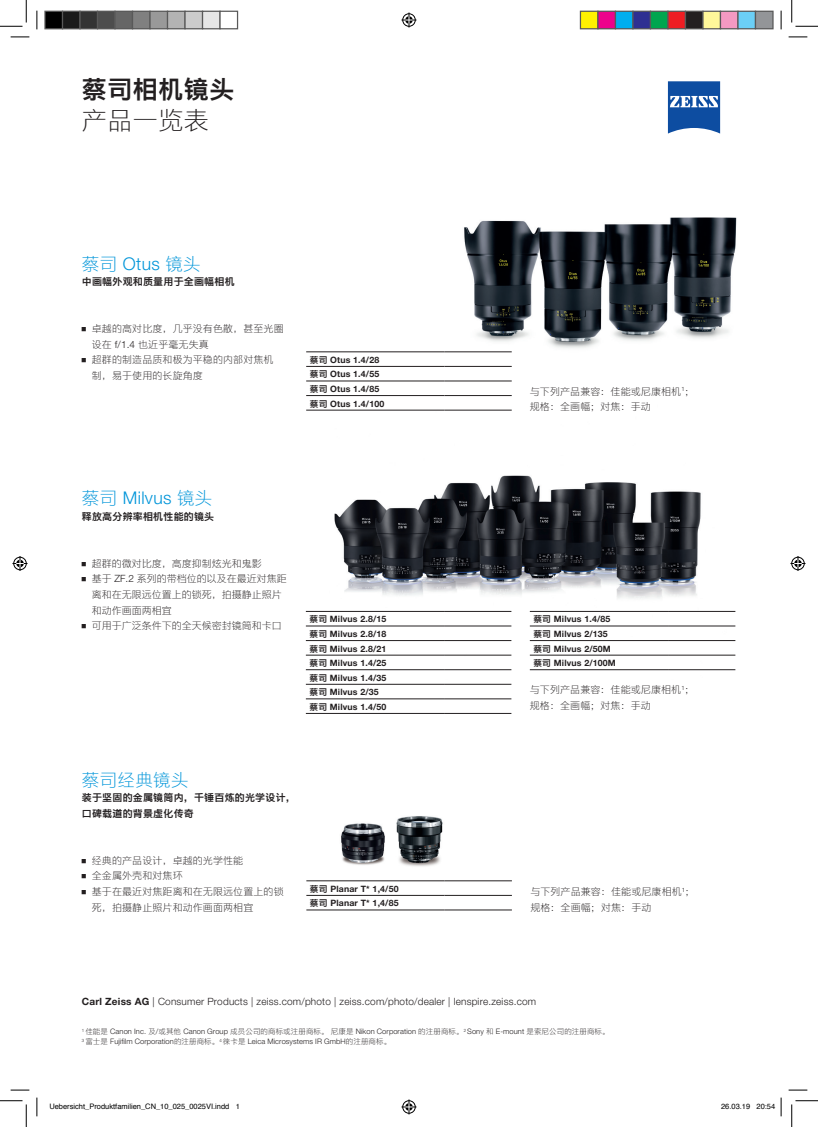
<style>
.page{position:relative;width:818px;height:1127px;background:#fff}
.page>*{position:absolute;margin:0;border:0;box-sizing:border-box;transform-origin:0 0}
.t1{font:25px "M Ying Hei PRC W7";letter-spacing:.02em;color:#231f20}
.t2{font:25px "M Ying Hei PRC W3";letter-spacing:.02em;color:#231f20}
.t3{font:17.5px "M Ying Hei PRC W3";letter-spacing:.02em;color:#0095d9}
.t4{font:10px/15.6px "M Ying Hei PRC W3";letter-spacing:.01em;color:#231f20}
.t5{font:10px/15.6px "M Ying Hei PRC W7";letter-spacing:.02em;color:#231f20}
.t6{font:8.75px/14.5px "M Ying Hei PRC W7";letter-spacing:.02em;color:#231f20}
.t7{font:7.5px/10px "M Ying Hei PRC W3";letter-spacing:.01em;color:#231f20}
.t8{font:7.5px "Helvetica";color:#000}
.s1{font-family:"ZEISS Frutiger Next W1 G";font-weight:300}
.s2{font-family:"M Ying Hei PRC W7"}
</style>
<div class="page">
<img style="left:305px;top:396px;width:428px;height:275px">
<img style="left:456px;top:217px;width:281px;height:149px">
<img style="left:341px;top:823px;width:44px;height:42px">
<img style="left:396px;top:816px;width:47px;height:51px">
<hr style="left:306px;top:351px;width:138px;height:1px;background:#231f20">
<hr style="left:444px;top:351px;width:68px;height:1px;background:#231f20">
<hr style="left:306px;top:366px;width:138px;height:1px;background:#231f20">
<hr style="left:444px;top:366px;width:68px;height:1px;background:#231f20">
<hr style="left:306px;top:380px;width:138px;height:1px;background:#231f20">
<hr style="left:444px;top:380px;width:68px;height:1px;background:#231f20">
<hr style="left:306px;top:395px;width:138px;height:1px;background:#231f20">
<hr style="left:444px;top:395px;width:68px;height:1px;background:#231f20">
<hr style="left:306px;top:410px;width:138px;height:1px;background:#231f20">
<hr style="left:444px;top:410px;width:68px;height:1px;background:#231f20">
<svg style="left:668px;top:81px;width:52px;height:52px;background:#3a6eb2"></svg>
<hr style="left:306px;top:611px;width:138px;height:1px;background:#231f20">
<hr style="left:444px;top:611px;width:67px;height:1px;background:#231f20">
<hr style="left:306px;top:625px;width:138px;height:1px;background:#231f20">
<hr style="left:444px;top:625px;width:67px;height:1px;background:#231f20">
<hr style="left:306px;top:640px;width:138px;height:1px;background:#231f20">
<hr style="left:444px;top:640px;width:67px;height:1px;background:#231f20">
<hr style="left:306px;top:654px;width:138px;height:1px;background:#231f20">
<hr style="left:444px;top:654px;width:67px;height:1px;background:#231f20">
<hr style="left:306px;top:669px;width:138px;height:1px;background:#231f20">
<hr style="left:444px;top:669px;width:67px;height:1px;background:#231f20">
<hr style="left:306px;top:684px;width:138px;height:1px;background:#231f20">
<hr style="left:444px;top:684px;width:67px;height:1px;background:#231f20">
<hr style="left:306px;top:698px;width:138px;height:1px;background:#231f20">
<hr style="left:444px;top:698px;width:67px;height:1px;background:#231f20">
<hr style="left:306px;top:713px;width:138px;height:1px;background:#231f20">
<hr style="left:444px;top:713px;width:67px;height:1px;background:#231f20">
<hr style="left:530px;top:611px;width:138px;height:1px;background:#231f20">
<hr style="left:668px;top:611px;width:67px;height:1px;background:#231f20">
<hr style="left:530px;top:625px;width:138px;height:1px;background:#231f20">
<hr style="left:668px;top:625px;width:67px;height:1px;background:#231f20">
<hr style="left:530px;top:640px;width:138px;height:1px;background:#231f20">
<hr style="left:668px;top:640px;width:67px;height:1px;background:#231f20">
<hr style="left:530px;top:654px;width:138px;height:1px;background:#231f20">
<hr style="left:668px;top:654px;width:67px;height:1px;background:#231f20">
<hr style="left:530px;top:669px;width:138px;height:1px;background:#231f20">
<hr style="left:668px;top:669px;width:67px;height:1px;background:#231f20">
<hr style="left:306px;top:880px;width:139px;height:1px;background:#231f20">
<hr style="left:445px;top:880px;width:67px;height:1px;background:#231f20">
<hr style="left:306px;top:894px;width:139px;height:1px;background:#231f20">
<hr style="left:445px;top:894px;width:67px;height:1px;background:#231f20">
<hr style="left:306px;top:909px;width:139px;height:1px;background:#231f20">
<hr style="left:445px;top:909px;width:67px;height:1px;background:#231f20">
<svg style="left:11px;top:36px;width:18px;height:2px"></svg>
<svg style="left:788px;top:36px;width:19px;height:2px"></svg>
<svg style="left:11px;top:1089px;width:18px;height:1px"></svg>
<svg style="left:788px;top:1089px;width:19px;height:1px"></svg>
<svg style="left:36px;top:11px;width:2px;height:18px"></svg>
<svg style="left:36px;top:1097px;width:2px;height:18px"></svg>
<svg style="left:780px;top:11px;width:2px;height:18px"></svg>
<svg style="left:0;top:0;width:27px;height:27px"></svg>
<svg style="left:0;top:1100px;width:27px;height:26px"></svg>
<svg style="left:791px;top:0;width:27px;height:27px"></svg>
<svg style="left:791px;top:1100px;width:27px;height:26px"></svg>
<svg style="left:401px;top:13px;width:15px;height:15px"></svg>
<svg style="left:401px;top:1099px;width:15px;height:15px"></svg>
<svg style="left:13px;top:556px;width:15px;height:15px"></svg>
<svg style="left:790px;top:556px;width:15px;height:15px"></svg>
<div style="left:45px;top:11px;width:18px;height:18px;background:#000"></div>
<div style="left:44px;top:11px;width:19px;height:18px;border:1px solid #595959"></div>
<div style="left:63px;top:11px;width:17px;height:18px;background:#1a1a1a"></div>
<div style="left:62px;top:11px;width:19px;height:18px;border:1px solid #595959"></div>
<div style="left:80px;top:11px;width:18px;height:18px;background:#333"></div>
<div style="left:79px;top:11px;width:19px;height:18px;border:1px solid #595959"></div>
<div style="left:98px;top:11px;width:17px;height:18px;background:#4d4d4d"></div>
<div style="left:97px;top:11px;width:19px;height:18px;border:1px solid #595959"></div>
<div style="left:115px;top:11px;width:18px;height:18px;background:#666"></div>
<div style="left:114px;top:11px;width:19px;height:18px;border:1px solid #595959"></div>
<div style="left:133px;top:11px;width:17px;height:18px;background:#808080"></div>
<div style="left:132px;top:11px;width:19px;height:18px;border:1px solid #595959"></div>
<div style="left:150px;top:11px;width:18px;height:18px;background:#999"></div>
<div style="left:149px;top:11px;width:19px;height:18px;border:1px solid #595959"></div>
<div style="left:168px;top:11px;width:17px;height:18px;background:#b3b3b3"></div>
<div style="left:167px;top:11px;width:19px;height:18px;border:1px solid #595959"></div>
<div style="left:185px;top:11px;width:18px;height:18px;background:#ccc"></div>
<div style="left:184px;top:11px;width:19px;height:18px;border:1px solid #595959"></div>
<div style="left:203px;top:11px;width:17px;height:18px;background:#e6e6e6"></div>
<div style="left:202px;top:11px;width:19px;height:18px;border:1px solid #595959"></div>
<div style="left:219px;top:11px;width:19px;height:18px;border:1px solid #595959"></div>
<div style="left:580px;top:11px;width:18px;height:18px;background:#fff101"></div>
<div style="left:580px;top:11px;width:18px;height:18px;border:1px solid #595959"></div>
<div style="left:598px;top:11px;width:17px;height:18px;background:#ed028c"></div>
<div style="left:597px;top:11px;width:19px;height:18px;border:1px solid #595959"></div>
<div style="left:615px;top:11px;width:18px;height:18px;background:#00aeef"></div>
<div style="left:615px;top:11px;width:18px;height:18px;border:1px solid #595959"></div>
<div style="left:633px;top:11px;width:17px;height:18px;background:#2e3092"></div>
<div style="left:632px;top:11px;width:19px;height:18px;border:1px solid #595959"></div>
<div style="left:650px;top:11px;width:18px;height:18px;background:#00a54f"></div>
<div style="left:650px;top:11px;width:18px;height:18px;border:1px solid #595959"></div>
<div style="left:668px;top:11px;width:17px;height:18px;background:#ee1d23"></div>
<div style="left:667px;top:11px;width:19px;height:18px;border:1px solid #595959"></div>
<div style="left:685px;top:11px;width:18px;height:18px;background:#231f20"></div>
<div style="left:685px;top:11px;width:18px;height:18px;border:1px solid #595959"></div>
<div style="left:703px;top:11px;width:17px;height:18px;background:#fff79a"></div>
<div style="left:702px;top:11px;width:19px;height:18px;border:1px solid #595959"></div>
<div style="left:720px;top:11px;width:18px;height:18px;background:#f499c2"></div>
<div style="left:720px;top:11px;width:18px;height:18px;border:1px solid #595959"></div>
<div style="left:738px;top:11px;width:17px;height:18px;background:#6bcff6"></div>
<div style="left:737px;top:11px;width:19px;height:18px;border:1px solid #595959"></div>
<div style="left:755px;top:11px;width:18px;height:18px;background:#939598"></div>
<div style="left:755px;top:11px;width:18px;height:18px;border:1px solid #595959"></div>
<svg style="left:780px;top:1097px;width:2px;height:18px"></svg>
<h1 class="t1" style="left:82px;top:73px;width:154px">蔡司相机镜头</h1>
<h1 class="t2" style="left:82px;top:105px;width:128px">产品一览表</h1>
<h2 class="t3" style="left:82px;top:252px;width:120px">蔡司 Otus 镜头</h2>
<p class="t5" style="left:82px;top:274px;width:154px">中画幅外观和质量用于全画幅相机</p>
<p class="t4" style="left:92px;top:320px;width:193px;text-indent:-10px"><span class="s1">•</span> 卓越的高对比度，几乎没有色散，甚至光圈设在 f/1.4 也近乎毫无失真</p>
<p class="t4" style="left:92px;top:352px;width:183px;text-indent:-10px"><span class="s1">•</span> 超群的制造品质和极为平稳的内部对焦机制，易于使用的长旋角度</p>
<p class="t6" style="left:310px;top:352px;width:76px">蔡司 Otus 1.4/28蔡司 Otus 1.4/55蔡司 Otus 1.4/85蔡司 Otus 1.4/100</p>
<p class="t4" style="left:530px;top:383px;width:166px">与下列产品兼容：佳能或尼康相机<sup>1</sup>；规格：全画幅；对焦：手动</p>
<h2 class="t3" style="left:82px;top:487px;width:132px">蔡司 Milvus 镜头</h2>
<p class="t5" style="left:82px;top:508px;width:134px">释放高分辨率相机性能的镜头</p>
<p class="t4" style="left:82px;top:555px;width:181px"><span class="s1">•</span> 超群的微对比度，高度抑制炫光和鬼影</p>
<p class="t4" style="left:92px;top:570px;width:197px;text-indent:-10px"><span class="s1">•</span> 基于 ZF.2 系列的带档位的以及在最近对焦距离和在无限远位置上的锁死，拍摄静止照片和动作画面两相宜</p>
<p class="t4" style="left:82px;top:617px;width:201px"><span class="s1">•</span> 可用于广泛条件下的全天候密封镜筒和卡口</p>
<p class="t6" style="left:309px;top:612px;width:79px">蔡司 Milvus 2.8/15蔡司 Milvus 2.8/18蔡司 Milvus 2.8/21蔡司 Milvus 1.4/25蔡司 Milvus 1.4/35蔡司 Milvus 2/35蔡司 Milvus 1.4/50</p>
<p class="t6" style="left:533px;top:612px;width:84px">蔡司 Milvus 1.4/85蔡司 Milvus 2/135蔡司 Milvus 2/50M蔡司 Milvus 2/100M</p>
<p class="t4" style="left:530px;top:681px;width:166px">与下列产品兼容：佳能或尼康相机<sup>1</sup>；规格：全画幅；对焦：手动</p>
<h2 class="t3" style="left:82px;top:768px;width:108px">蔡司经典镜头</h2>
<p class="t5" style="left:82px;top:789px;width:216px">装于坚固的金属镜筒内，千锤百炼的光学设计，口碑载道的背景虚化传奇</p>
<p class="t4" style="left:82px;top:852px;width:163px"><span class="s1">•</span> 经典的产品设计，卓越的光学性能</p>
<p class="t4" style="left:82px;top:867px;width:102px"><span class="s1">•</span> 全金属外壳和对焦环</p>
<p class="t4" style="left:92px;top:883px;width:193px;text-indent:-10px"><span class="s1">•</span> 基于在最近对焦距离和在无限远位置上的锁死，拍摄静止照片和动作画面两相宜</p>
<p class="t6" style="left:310px;top:881px;width:90px">蔡司 Planar T* 1,4/50蔡司 Planar T* 1,4/85</p>
<p class="t4" style="left:530px;top:883px;width:166px">与下列产品兼容：佳能或尼康相机<sup>1</sup>；规格：全画幅；对焦：手动</p>
<p class="t4" style="left:82px;top:992px;width:456px"><span class="s2">Carl Zeiss AG</span> | Consumer Products | zeiss.com/photo | zeiss.com/photo/dealer | lenspire.zeiss.com</p>
<p class="t7" style="left:82px;top:1026px;width:529px"><sup>1</sup> 佳能是 Canon Inc. 及/或其他 Canon Group 成员公司的商标或注册商标。 尼康是 Nikon Corporation 的注册商标。<sup>2</sup> Sony 和 E-mount 是索尼公司的注册商标。<br><sup>3</sup> 富士是 Fujifilm Corporation的注册商标。<sup>4</sup> 徕卡是 Leica Microsystems IR GmbH的注册商标。</p>
<p class="t8" style="left:49px;top:1100px;width:192px">Uebersicht_Produktfamilien_CN_10_025_0025VI.indd 1</p>
<p class="t8" style="left:721px;top:1100px;width:56px">26.03.19 20:54</p>
</div>
